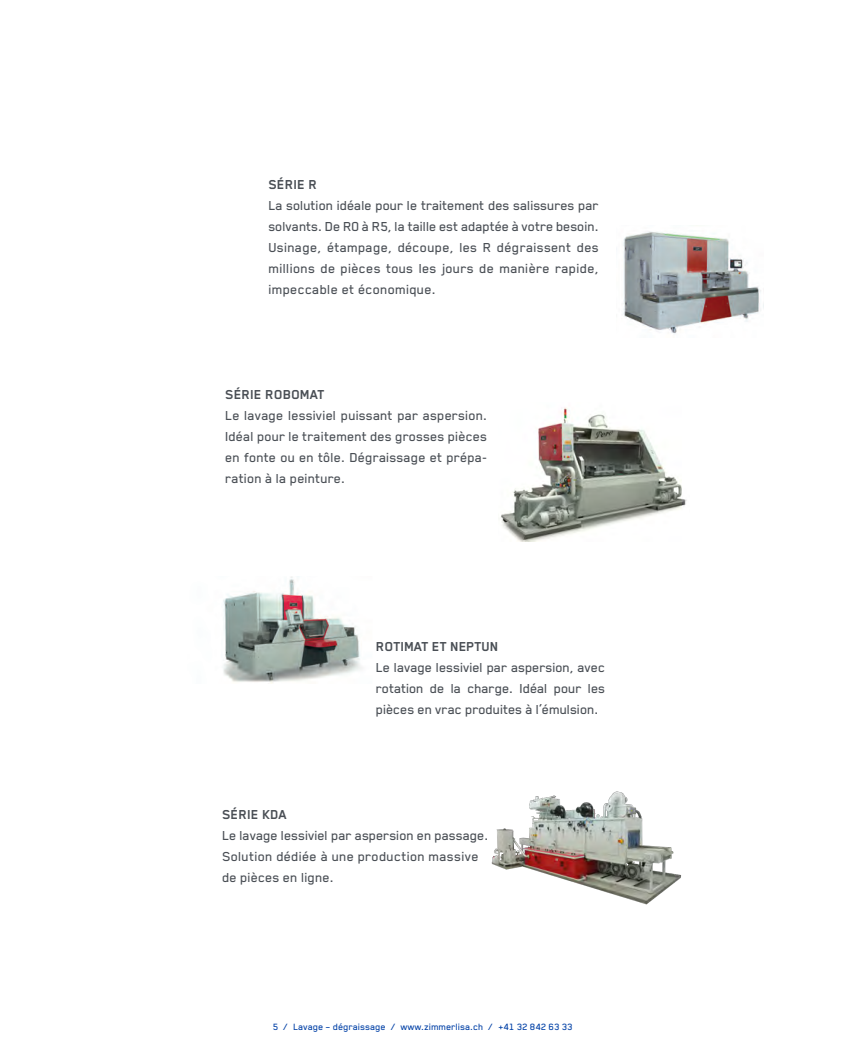
<style>
.page{position:relative;width:846px;height:1058px;background:#fff}
.page>*{position:absolute;margin:0;border:0;box-sizing:border-box;transform-origin:0 0}
.textes{font:500 15px/21px "Blender Pro";color:#4a4f55;text-align:justify}
.textes-2{font:700 15px "Blender Pro";color:#4a4f55}
.t1{font:500 10.5px "Blender Pro";color:#0040a6}
</style>
<div class="page">
<img style="left:501px;top:407px;width:186px;height:134px">
<img style="left:223px;top:576px;width:139px;height:107px">
<img style="left:491px;top:791px;width:191px;height:114px">
<img style="left:623px;top:231px;width:138px;height:103px">
<p class="textes-2" style="left:269px;top:176px;width:50px">SÉRIE R</p>
<p class="textes" style="left:269px;top:194px;width:332px">La solution idéale pour le traitement des salissures par solvants. De R0 à R5, la taille est adaptée à votre besoin.<br>Usinage, étampage, découpe, les R dégraissent des millions de pièces tous les jours de manière rapide, impeccable et économique.</p>
<p class="textes-2" style="left:225px;top:386px;width:101px">SÉRIE ROBOMAT</p>
<p class="textes" style="left:225px;top:404px;width:263px">Le lavage lessiviel puissant par aspersion.<br>Idéal pour le traitement des grosses pièces en fonte ou en tôle. Dégraissage et prépa&shy;ration à la peinture.</p>
<p class="textes-2" style="left:376px;top:638px;width:124px">ROTIMAT ET NEPTUN</p>
<p class="textes" style="left:376px;top:656px;width:231px">Le lavage lessiviel par aspersion, avec rotation de la charge. Idéal pour les pièces en vrac produites à l’émulsion.</p>
<p class="textes-2" style="left:222px;top:806px;width:66px">SÉRIE KDA</p>
<p class="textes" style="left:222px;top:824px;width:268px;text-align:left">Le lavage lessiviel par aspersion en passage.<br>Solution dédiée à une production massive de pièces en ligne.</p>
<p class="t1" style="left:273px;top:1021px;width:301px">5 / Lavage – dégraissage / www.zimmerlisa.ch / +41 32 842 63 33</p>
</div>
